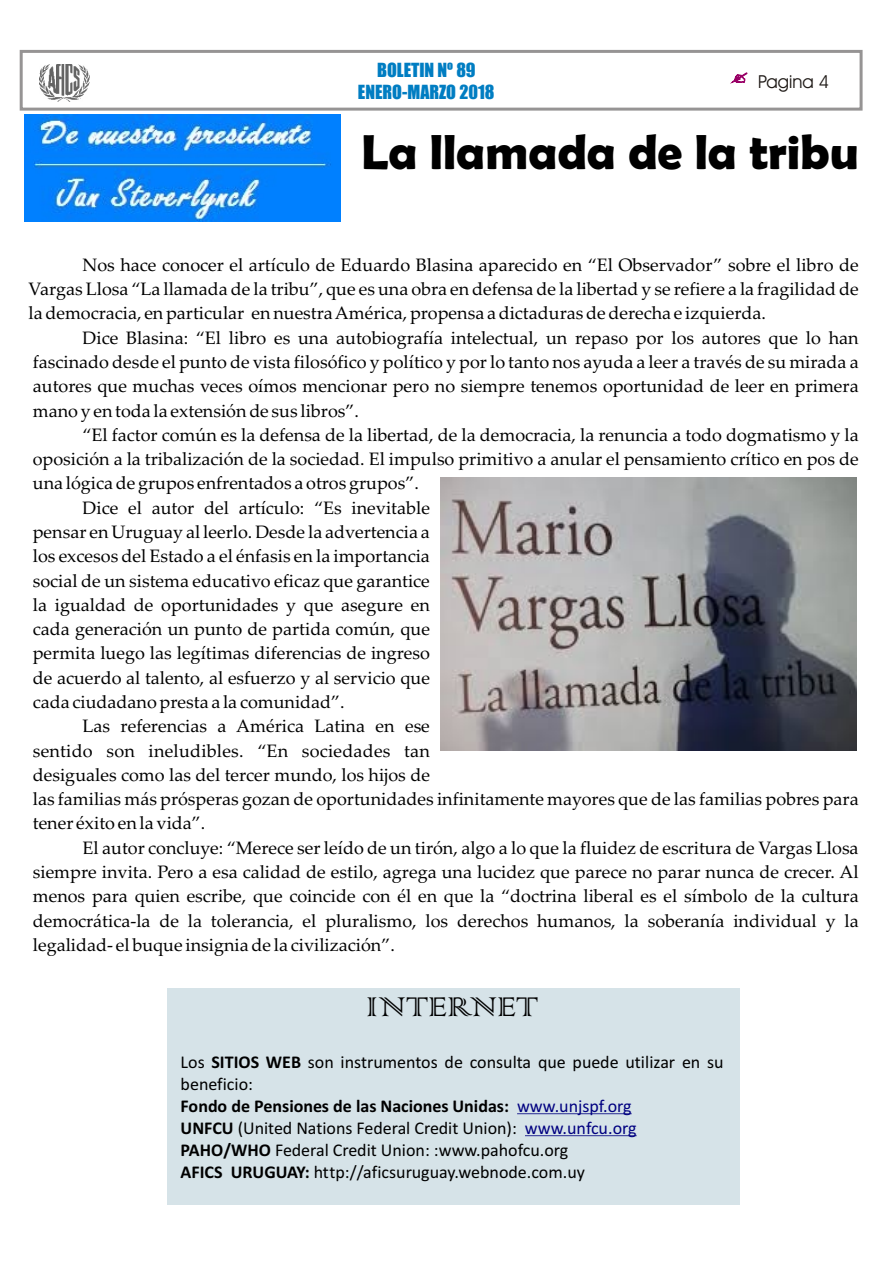
<style>
.page{position:relative;width:894px;height:1263px;background:#fff}
.page>*{position:absolute;margin:0;border:0;box-sizing:border-box;transform-origin:0 0}
.t1{font:700 49.5px "Berlin Sans FB Demi";color:#000}
.t2{font:36px "Colonna";color:#000}
.t3{font:18px/24.3px "Palatino Linotype";color:#000;text-align:justify}
.t4{font:18px/21.9px "Calibri";color:#000}
.t5{font:18px/21.9px "Impact";color:#007dc2;text-align:center}
.t6{font:18px "Avant Garde Bk BT";color:#1f1a17}
.s1{font-weight:700}
.s2{color:#000080}
</style>
<div class="page">
<div style="left:20px;top:50px;width:843px;height:61px;border:3px solid #969494"></div>
<svg style="left:731px;top:73px;width:16px;height:10px"></svg>
<img style="left:40px;top:64px;width:49px;height:38px">
<div style="left:167px;top:988px;width:573px;height:217px;background:#d6e3e8"></div>
<hr style="left:517px;top:1113px;width:115px;height:1px;background:#000080">
<hr style="left:525px;top:1135px;width:112px;height:1px;background:#000080">
<img style="left:24px;top:115px;width:316px;height:107px">
<img style="left:441px;top:477px;width:415px;height:273px">
<p class="t5" style="left:358px;top:60px;width:138px">BOLETIN Nº 89<br>ENERO-MARZO 2018</p>
<p class="t6" style="left:758px;top:74px;width:72px">Pagina 4</p>
<h1 class="t1" style="left:361px;top:123px;width:499px">La llamada de la tribu</h1>
<p class="t3" style="left:29px;top:255px;width:832px;text-indent:54px">Nos hace conocer el artículo de Eduardo Blasina aparecido en “El Observador” sobre el libro de Vargas Llosa “La llamada de la tribu”, que es una obra en defensa de la libertad y se refiere a la fragilidad de la democracia, en particular en nuestra América, propensa a dictaduras de derecha e izquierda.</p>
<p class="t3" style="left:33px;top:327px;width:827px;text-indent:50px">Dice Blasina: “El libro es una autobiografía intelectual, un repaso por los autores que lo han fascinado desde el punto de vista filosófico y político y por lo tanto nos ayuda a leer a través de su mirada a autores que muchas veces oímos mencionar pero no siempre tenemos oportunidad de leer en primera mano y en toda la extensión de sus libros”.</p>
<p class="t3" style="left:83px;top:425px;width:778px">“El factor común es la defensa de la libertad, de la democracia, la renuncia a todo dogmatismo y la</p>
<p class="t3" style="left:33px;top:449px;width:827px">oposición a la tribalización de la sociedad. El impulso primitivo a anular el pensamiento crítico en pos de</p>
<p class="t3" style="left:33px;top:473px;width:388px">una lógica de grupos enfrentados a otros grupos”.</p>
<p class="t3" style="left:83px;top:497px;width:349px">Dice el autor del artículo: “Es inevitable</p>
<p class="t3" style="left:33px;top:522px;width:399px">pensar en Uruguay al leerlo. Desde la advertencia a</p>
<p class="t3" style="left:33px;top:546px;width:399px">los excesos del Estado a el énfasis en la importancia</p>
<p class="t3" style="left:33px;top:570px;width:399px">social de un sistema educativo eficaz que garantice</p>
<p class="t3" style="left:33px;top:595px;width:399px">la igualdad de oportunidades y que asegure en</p>
<p class="t3" style="left:33px;top:619px;width:399px">cada generación un punto de partida común, que</p>
<p class="t3" style="left:33px;top:643px;width:399px">permita luego las legítimas diferencias de ingreso</p>
<p class="t3" style="left:33px;top:667px;width:399px">de acuerdo al talento, al esfuerzo y al servicio que</p>
<p class="t3" style="left:33px;top:692px;width:313px">cada ciudadano presta a la comunidad”.</p>
<p class="t3" style="left:83px;top:716px;width:349px">Las referencias a América Latina en ese</p>
<p class="t3" style="left:33px;top:740px;width:399px">sentido son ineludibles. “En sociedades tan</p>
<p class="t3" style="left:33px;top:765px;width:399px">desiguales como las del tercer mundo, los hijos de</p>
<p class="t3" style="left:33px;top:789px;width:827px">las familias más prósperas gozan de oportunidades infinitamente mayores que de las familias pobres para</p>
<p class="t3" style="left:33px;top:813px;width:174px">tener éxito en la vida”.</p>
<p class="t3" style="left:83px;top:837px;width:778px">El autor concluye: “Merece ser leído de un tirón, algo a lo que la fluidez de escritura de Vargas Llosa</p>
<p class="t3" style="left:33px;top:862px;width:827px">siempre invita. Pero a esa calidad de estilo, agrega una lucidez que parece no parar nunca de crecer. Al</p>
<p class="t3" style="left:33px;top:886px;width:827px">menos para quien escribe, que coincide con él en que la “doctrina liberal es el símbolo de la cultura</p>
<p class="t3" style="left:33px;top:910px;width:827px">democrática-la de la tolerancia, el pluralismo, los derechos humanos, la soberanía individual y la</p>
<p class="t3" style="left:33px;top:935px;width:364px">legalidad- el buque insignia de la civilización”.</p>
<h2 class="t2" style="left:366px;top:983px;width:174px">INTERNET</h2>
<p class="t4" style="left:181px;top:1052px;width:545px">Los <span class="s1">SITIOS WEB</span> son instrumentos de consulta que puede utilizar en su beneficio:<br><span class="s1">Fondo de Pensiones de las Naciones Unidas:</span> <span class="s2">www.unjspf.org<br></span><span class="s1">UNFCU</span> (United Nations Federal Credit Union): <span class="s2">www.unfcu.org </span><span class="s1">PAHO/WHO</span> Federal Credit Union: :www.pahofcu.org<br><span class="s1">AFICS URUGUAY:</span> http://aficsuruguay.webnode.com.uy</p>
</div>
